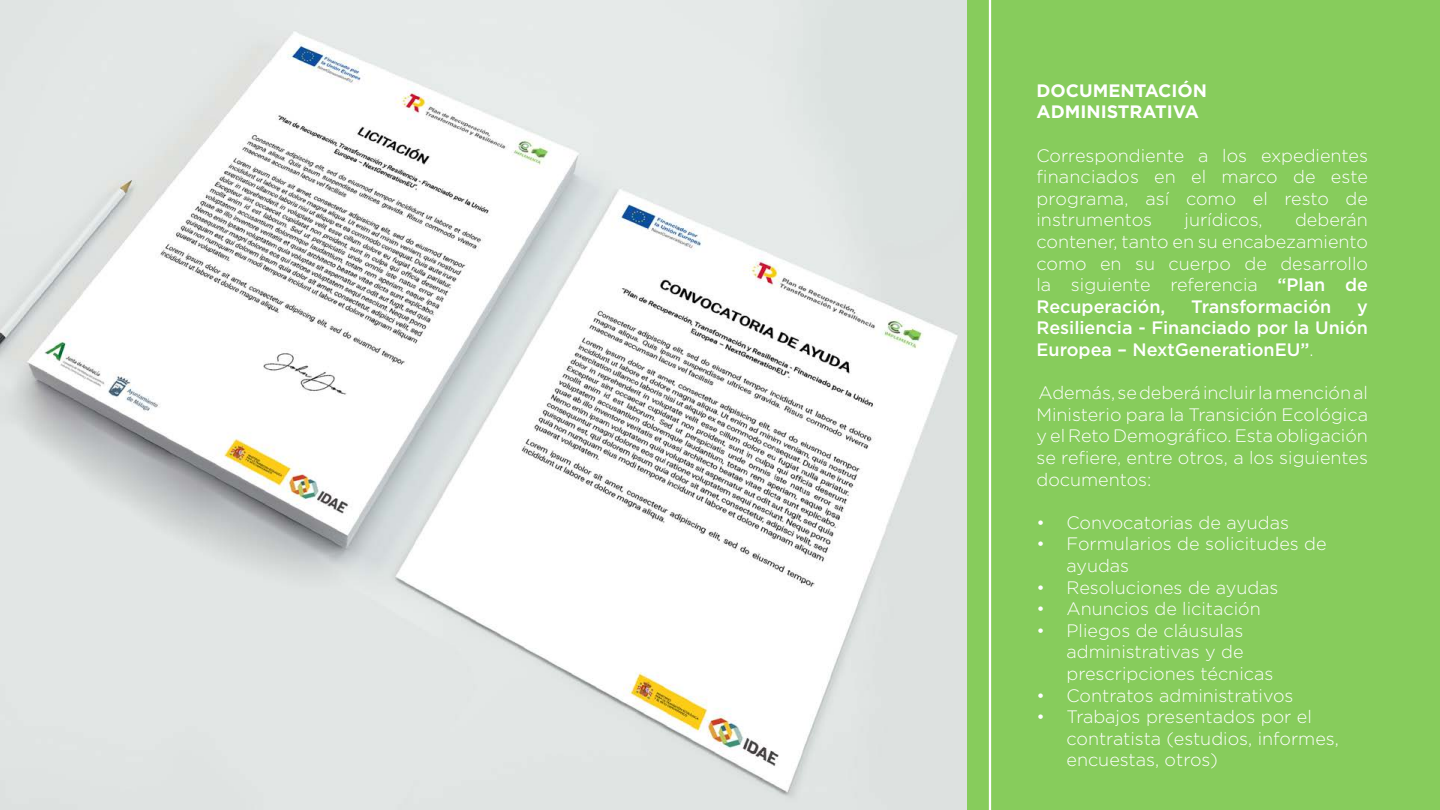
<style>
.page{position:relative;width:1440px;height:810px;background:#fff}
.page>*{position:absolute;margin:0;border:0;box-sizing:border-box;transform-origin:0 0}
.t1{font:300 18px/21.6px "Gotham";color:#fff;text-align:justify}
.t2{font:500 18px/21.6px "Gotham";color:#fff;text-align:justify}
.t3{font:700 18px/21.6px "Gotham";color:#fff}
.s1{font-weight:500}
.s2{font-weight:300}
</style>
<div class="page">
<img style="left:0;top:0;width:968px;height:810px">
<div style="left:968px;top:0;width:472px;height:810px;background:#87cc5c"></div>
<hr style="left:989px;top:0;width:2px;height:810px;background:#fff">
<p class="t3" style="left:1036px;top:80px;width:172px">DOCUMENTACIÓN<br>ADMINISTRATIVA</p>
<p class="t1" style="left:1036px;top:144px;width:333px">Correspondiente a los expedientes financiados en el marco de este programa, así como el resto de instrumentos</p>
<p class="t1" style="left:1036px;top:209px;width:333px;text-indent:259px">deberán contener, tanto en su encabezamiento como en su cuerpo de desarrollo la siguiente referencia <span class="s1">“Plan de Recuperación,</span></p>
<p class="t1" style="left:1185px;top:209px;width:80px">jurídicos,</p>
<p class="t2" style="left:1191px;top:296px;width:142px">Transformación</p>
<p class="t2" style="left:1036px;top:296px;width:333px;text-indent:321px">y Resiliencia - Financiado por la Unión Europea – NextGenerationEU”<span class="s2">.</span></p>
<p class="t1" style="left:1036px;top:382px;width:333px">Además, se deberá incluir la mención al Ministerio para la Transición Ecológica y el Reto Demográfico. Esta obligación se refiere, entre otros, a los siguientes documentos:</p>
<p class="t1" style="left:1036px;top:511px;width:254px">• Convocatorias de ayudas</p>
<p class="t1" style="left:1067px;top:533px;width:262px;text-indent:-30px">• Formularios de solicitudes de ayudas</p>
<p class="t1" style="left:1036px;top:576px;width:244px">• Resoluciones de ayudas</p>
<p class="t1" style="left:1036px;top:598px;width:226px">• Anuncios de licitación</p>
<p class="t1" style="left:1067px;top:619px;width:208px;text-align:left;text-indent:-30px">• Pliegos de cláusulas administrativas y de prescripciones técnicas</p>
<p class="t1" style="left:1036px;top:684px;width:259px">• Contratos administrativos</p>
<p class="t1" style="left:1067px;top:706px;width:274px;text-align:left;text-indent:-30px">• Trabajos presentados por el contratista (estudios, informes, encuestas, otros)</p>
</div>
